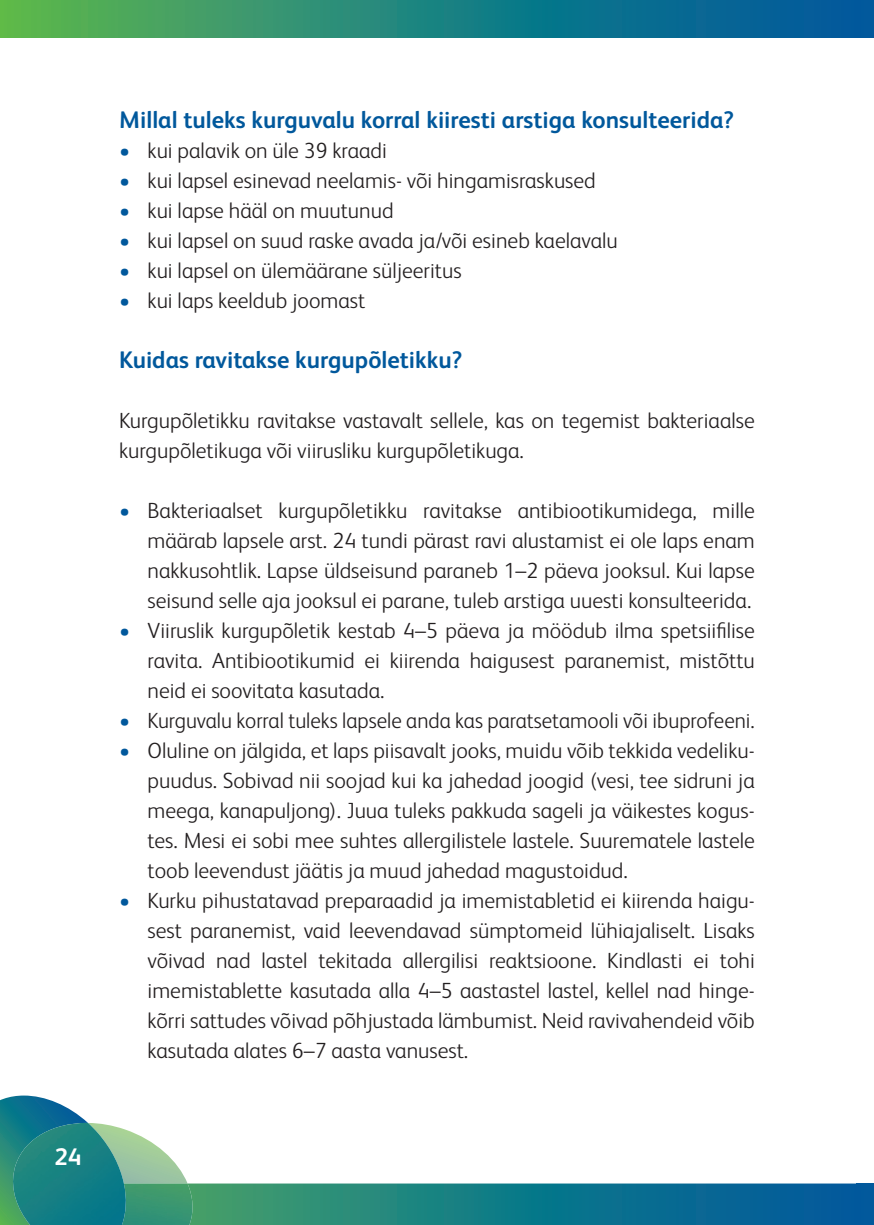
<style>
.page{position:relative;width:874px;height:1225px;background:#fff}
.page>*{position:absolute;margin:0;border:0;box-sizing:border-box;transform-origin:0 0}
.t1{font:700 24px "FS Albert";color:#01589c}
.t2{font:700 24px "FS Albert Pro";color:#fff}
.t3{font:300 22px/30px "FS Albert Pro";color:#231f20;text-align:justify}
.s1{color:#01589c}
</style>
<div class="page">
<div style="left:856px;top:1183px;width:17px;height:42px;background:#02599c"></div>
<div style="left:856px;top:0;width:17px;height:38px;background:#02599c"></div>
<svg style="left:0;top:0;width:856px;height:38px;background:#24857b"></svg>
<svg style="left:0;top:1095px;width:856px;height:130px"></svg>
<img style="left:127px;top:1183px;width:67px;height:42px">
<img style="left:11px;top:1123px;width:116px;height:102px">
<p class="t2" style="left:55px;top:1147px;width:28px">24</p>
<p class="t1" style="left:119px;top:110px;width:616px">Millal tuleks kurguvalu korral kiiresti arstiga konsulteerida?</p>
<p class="t3" style="left:119px;top:137px;width:269px"><span class="s1">•</span> kui palavik on üle 39 kraadi</p>
<p class="t3" style="left:119px;top:167px;width:478px"><span class="s1">•</span> kui lapsel esinevad neelamis- või hingamisraskused</p>
<p class="t3" style="left:119px;top:197px;width:276px"><span class="s1">•</span> kui lapse hääl on muutunud</p>
<p class="t3" style="left:119px;top:227px;width:500px"><span class="s1">•</span> kui lapsel on suud raske avada ja/või esineb kaelavalu</p>
<p class="t3" style="left:119px;top:257px;width:344px"><span class="s1">•</span> kui lapsel on ülemäärane süljeeritus</p>
<p class="t3" style="left:119px;top:287px;width:247px"><span class="s1">•</span> kui laps keeldub joomast</p>
<p class="t1" style="left:119px;top:350px;width:344px">Kuidas ravitakse kurgupõletikku?</p>
<p class="t3" style="left:119px;top:407px;width:636px">Kurgupõletikku ravitakse vastavalt sellele, kas on tegemist bakteriaalse kurgupõletikuga või viirusliku kurgupõletikuga.</p>
<p class="t3" style="left:147px;top:497px;width:608px;text-indent:-28px"><span class="s1">•</span> Bakteriaalset kurgupõletikku ravitakse antibiootikumidega, mille määrab lapsele arst. 24 tundi pärast ravi alustamist ei ole laps enam nakkusohtlik. Lapse üldseisund paraneb 1–2 päeva jooksul. Kui lapse seisund selle aja jooksul ei parane, tuleb arstiga uuesti konsulteerida.</p>
<p class="t3" style="left:147px;top:617px;width:608px;text-indent:-28px"><span class="s1">•</span> Viiruslik kurgupõletik kestab 4–5 päeva ja möödub ilma spetsiifilise ravita. Antibiootikumid ei kiirenda haigusest paranemist, mistõttu neid ei soovitata kasutada.</p>
<p class="t3" style="left:119px;top:707px;width:636px"><span class="s1">•</span> Kurguvalu korral tuleks lapsele anda kas paratsetamooli või ibuprofeeni.</p>
<p class="t3" style="left:147px;top:737px;width:608px;text-indent:-28px"><span class="s1">•</span> Oluline on jälgida, et laps piisavalt jooks, muidu võib tekkida vedeliku&shy;puudus. Sobivad nii soojad kui ka jahedad joogid (vesi, tee sidruni ja meega, kanapuljong). Juua tuleks pakkuda sageli ja väikestes kogus&shy;tes. Mesi ei sobi mee suhtes allergilistele lastele. Suurematele lastele toob leevendust jäätis ja muud jahedad magustoidud.</p>
<p class="t3" style="left:147px;top:887px;width:608px;text-indent:-28px"><span class="s1">•</span> Kurku pihustatavad preparaadid ja imemistabletid ei kiirenda haigu&shy;sest paranemist, vaid leevendavad sümptomeid lühiajaliselt. Lisaks võivad nad lastel tekitada allergilisi reaktsioone. Kindlasti ei tohi imemis tablette kasutada alla 4–5 aastastel lastel, kellel nad hinge&shy;kõrri sattudes võivad põhjustada lämbumist. Neid ravivahendeid võib kasutada alates 6–7 aasta vanusest.</p>
</div>
